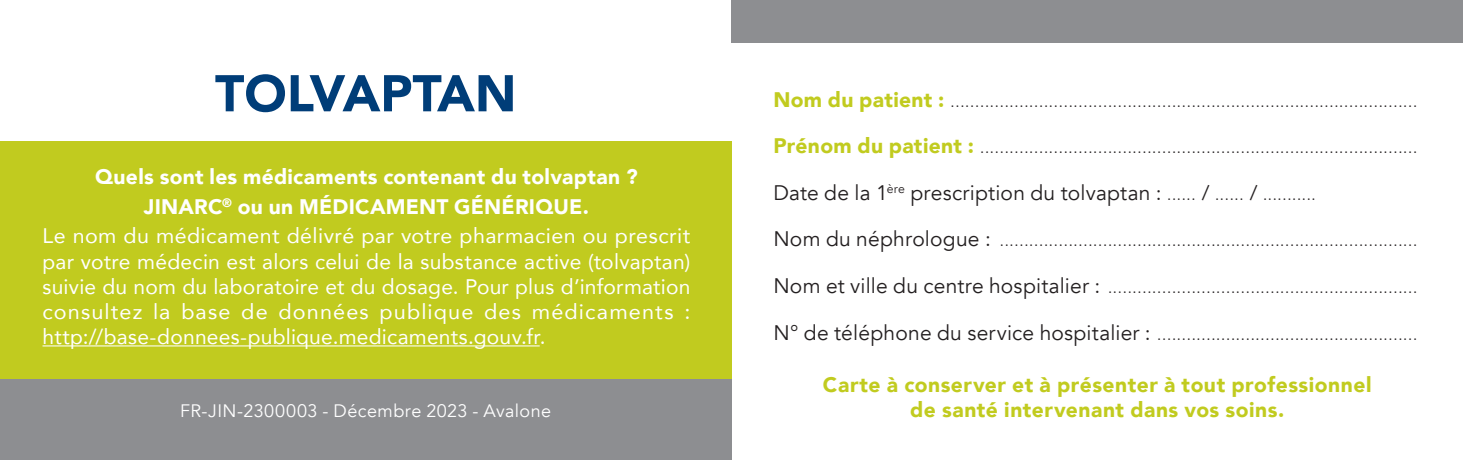
<style>
.page{position:relative;width:1463px;height:460px;background:#fff}
.page>*{position:absolute;margin:0;border:0;box-sizing:border-box;transform-origin:0 0}
.t1{font:900 51px "Avenir";color:#003d78}
.t2{font:21px/25.2px "Avenir";letter-spacing:.015em;color:#fff;text-align:justify}
.t3{font:900 21px/29.4px "Avenir";letter-spacing:.015em;color:#fff;text-align:center}
.t4{font:900 21px/25.2px "Avenir";letter-spacing:.025em;color:#c1cb1f;text-align:center}
.t5{font:21px "Avenir";letter-spacing:.01em;color:#231f20}
.t6{font:18px "Avenir";letter-spacing:.025em;color:#fff}
.t7{font:15px "Avenir";color:#231f20}
.s1{font-weight:400}
.s2{font-weight:900;font-size:21px;color:#c1cb1f}
.s3{font-size:15px}
.s4{font-size:21px}
</style>
<div class="page">
<div style="left:0;top:378px;width:731px;height:81px;background:#8d8e91"></div>
<div style="left:0;top:141px;width:731px;height:237px;background:#c1cb1f"></div>
<div style="left:731px;top:0;width:732px;height:43px;background:#8d8e91"></div>
<hr style="left:43px;top:345px;width:497px;height:1px;background:#fff">
<h1 class="t1" style="left:215px;top:50px;width:303px">TOLVAPTAN</h1>
<h2 class="t3" style="left:43px;top:162px;width:649px">Quels sont les médicaments contenant du tolvaptan ?<br>JINARC<sup>®</sup> ou un MÉDICAMENT GÉNÉRIQUE.<br><span class="s1">Le nom du médicament délivré par votre pharmacien ou prescrit</span></h2>
<p class="t2" style="left:43px;top:248px;width:649px">par votre médecin est alors celui de la substance active (tolvaptan) suivie du nom du laboratoire et du dosage. Pour plus d’information consultez la base de données publique des médicaments : http://base-donnees-publique.medicaments.gouv.fr.</p>
<p class="t6" style="left:180px;top:400px;width:372px">FR-JIN-2300003 - Décembre 2023 - Avalone</p>
<p class="t7" style="left:773px;top:93px;width:645px"><span class="s2">Nom du patient :</span> ...............................................................................................</p>
<p class="t7" style="left:773px;top:139px;width:645px"><span class="s2">Prénom du patient :</span> .........................................................................................</p>
<h2 class="t5" style="left:773px;top:180px;width:544px">Date de la 1<sup>ère</sup> prescription du tolvaptan : <span class="s3">......</span> / <span class="s3">......</span> / <span class="s3">...........</span></h2>
<p class="t7" style="left:773px;top:232px;width:645px"><span class="s4">Nom du néphrologue :</span> .....................................................................................</p>
<p class="t7" style="left:773px;top:278px;width:645px"><span class="s4">Nom et ville du centre hospitalier :</span> ...............................................................</p>
<p class="t7" style="left:773px;top:325px;width:645px"><span class="s4">N° de téléphone du service hospitalier :</span> .....................................................</p>
<h2 class="t4" style="left:823px;top:371px;width:550px">Carte à conserver et à présenter à tout professionnel de santé intervenant dans vos soins.</h2>
</div>
